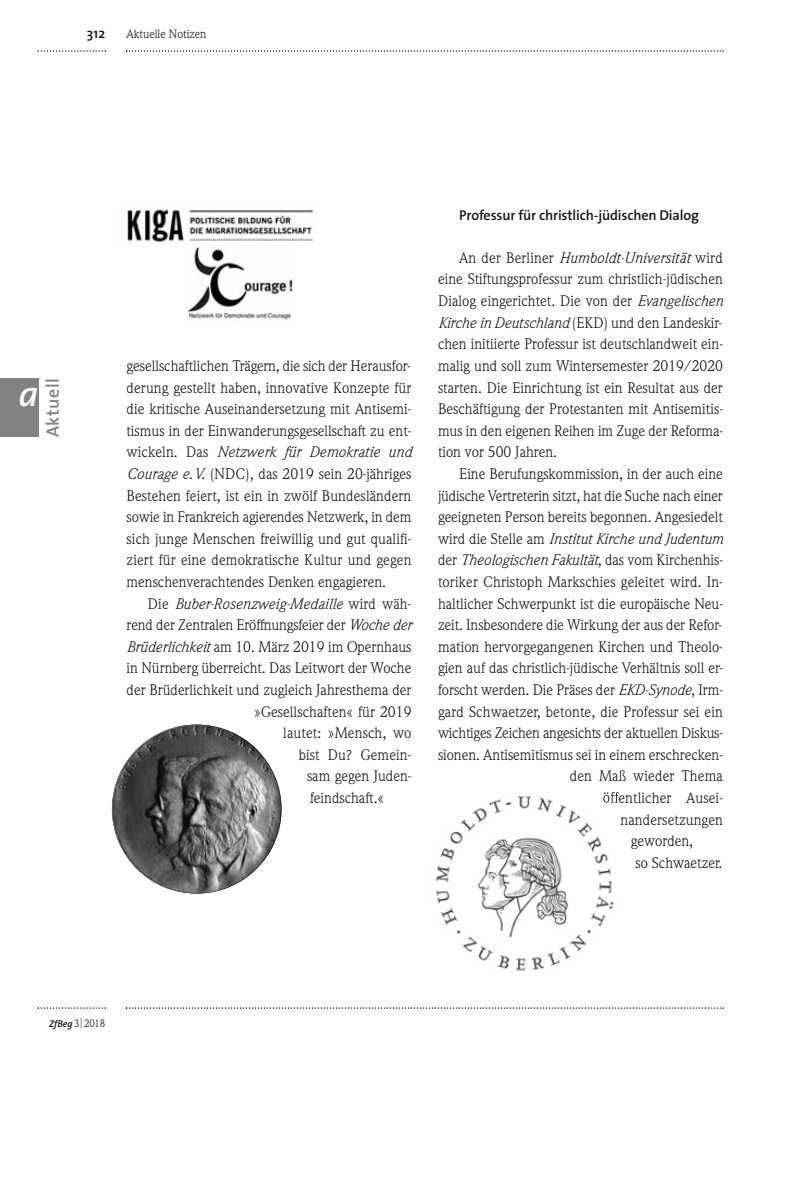
<style>
.page{position:relative;width:808px;height:1191px;background:#fff}
.page>*{position:absolute;margin:0;border:0;box-sizing:border-box;transform-origin:0 0}
.t1{font:italic 600 36px "The Sans";color:#fff}
.t2{font:600 18px "The Sans";letter-spacing:.025em;color:#818281}
.t3{font:15px/21.6px "Weidemann";color:#151616;text-align:justify}
.t4{font:italic 15px "Weidemann";color:#151616}
.t5{font:600 14.25px "The Sans";letter-spacing:-.01em;color:#151616}
.t6{font:600 14.1px "The Sans";color:#151616}
.t7{font:12px "Weidemann";color:#151616}
.t8{font:italic 600 9.75px "The Sans";letter-spacing:-.01em;color:#151616}
.s1{font-style:italic}
.s2{font-style:normal}
.s3{font-family:"Weidemann";font-weight:400;font-style:normal;font-size:10.5px}
.s4{font-weight:200;font-style:normal;font-size:10.5px}
</style>
<div class="page">
<img style="left:435px;top:796px;width:182px;height:175px">
<img style="left:603px;top:792px;width:14px;height:10px">
<svg style="left:126px;top:50px;width:598px;height:2px"></svg>
<svg style="left:38px;top:50px;width:68px;height:2px"></svg>
<svg style="left:126px;top:1007px;width:598px;height:1px"></svg>
<svg style="left:38px;top:1007px;width:68px;height:1px"></svg>
<img style="left:127px;top:209px;width:187px;height:33px">
<img style="left:187px;top:247px;width:106px;height:74px">
<img style="left:113px;top:724px;width:169px;height:169px;border-radius:50%">
<div style="left:0;top:378px;width:38px;height:59px;background:#818281"></div>
<p class="t6" style="left:87px;top:28px;width:20px">312</p>
<p class="t7" style="left:126px;top:30px;width:81px">Aktuelle Notizen</p>
<h1 class="t1" style="left:19px;top:379px;width:21px">a</h1>
<p class="t2" style="left:46px;top:437px;width:60px;rotate:-90deg">Aktuell</p>
<p class="t3" style="left:127px;top:356px;width:286px">gesellschaftlichen Trägern, die sich der Herausfor&shy;derung gestellt haben, innovative Konzepte für die kritische Auseinandersetzung mit Antisemi&shy;tismus in der Einwanderungsgesellschaft zu ent&shy;wickeln. Das <span class="s1">Netzwerk für Demokratie und Courage e.V.</span> (NDC), das 2019 sein 20-jähriges Bestehen feiert, ist ein in zwölf Bundesländern sowie in Frankreich agierendes Netzwerk, in dem sich junge Menschen freiwillig und gut qualifi&shy;ziert für eine demokratische Kultur und gegen menschenverachtendes Denken engagieren.</p>
<p class="t4" style="left:148px;top:598px;width:265px"><span class="s2">Die</span> Buber-Rosenzweig-Medaille <span class="s2">wird wäh-</span></p>
<p class="t3" style="left:127px;top:615px;width:286px">rend der Zentralen Eröffnungsfeier der <span class="s1">Woche der</span></p>
<p class="t3" style="left:127px;top:637px;width:286px"><span class="s1">Brüderlichkeit</span> am 10. März 2019 im Opernhaus</p>
<p class="t3" style="left:127px;top:659px;width:286px">in Nürnberg überreicht. Das Leitwort der Woche</p>
<p class="t3" style="left:127px;top:680px;width:286px">der Brüderlichkeit und zugleich Jahresthema der</p>
<p class="t3" style="left:254px;top:702px;width:159px">»Gesellschaften« für 2019</p>
<p class="t3" style="left:283px;top:723px;width:130px">lautet: »Mensch, wo</p>
<p class="t3" style="left:299px;top:745px;width:114px">bist Du? Gemein-</p>
<p class="t3" style="left:307px;top:767px;width:106px">sam gegen Juden-</p>
<p class="t3" style="left:310px;top:788px;width:76px">feindschaft.«</p>
<p class="t5" style="left:459px;top:209px;width:241px">Professur für christlich-jüdischen Dialog</p>
<p class="t3" style="left:438px;top:248px;width:286px;text-indent:21px">An der Berliner <span class="s1">Humboldt-Universität</span> wird eine Stiftungsprofessur zum christlich-jüdischen Dialog eingerichtet. Die von der <span class="s1">Evangelischen Kirche in Deutschland</span> (EKD) und den Landeskir&shy;chen initiierte Professur ist deutschlandweit ein&shy;malig und soll zum Wintersemester 2019/2020 starten. Die Einrichtung ist ein Resultat aus der Beschäftigung der Protestanten mit Antisemitis&shy;mus in den eigenen Reihen im Zuge der Reforma&shy;tion vor 500 Jahren.</p>
<p class="t3" style="left:459px;top:464px;width:265px">Eine Berufungskommission, in der auch eine</p>
<p class="t3" style="left:438px;top:486px;width:286px">jüdische Vertreterin sitzt, hat die Suche nach einer</p>
<p class="t3" style="left:438px;top:507px;width:286px">geeigneten Person bereits begonnen. Angesiedelt</p>
<p class="t4" style="left:438px;top:533px;width:286px"><span class="s2">wird die Stelle am</span> Institut Kirche und Judentum</p>
<p class="t3" style="left:438px;top:551px;width:286px">der <span class="s1">Theologischen Fakultät</span>, das vom Kirchenhis-</p>
<p class="t3" style="left:438px;top:572px;width:286px">toriker Christoph Markschies geleitet wird. In-</p>
<p class="t3" style="left:438px;top:594px;width:286px">haltlicher Schwerpunkt ist die europäische Neu-</p>
<p class="t3" style="left:438px;top:615px;width:286px">zeit. Insbesondere die Wirkung der aus der Refor-</p>
<p class="t3" style="left:438px;top:637px;width:286px">mation hervorgegangenen Kirchen und Theolo-</p>
<p class="t3" style="left:438px;top:659px;width:286px">gien auf das christlich-jüdische Verhältnis soll er-</p>
<p class="t3" style="left:438px;top:680px;width:286px">forscht werden. Die Präses der <span class="s1">EKD-Synode</span>, Irm-</p>
<p class="t3" style="left:438px;top:702px;width:286px">gard Schwaetzer, betonte, die Professur sei ein</p>
<p class="t3" style="left:438px;top:723px;width:286px">wichtiges Zeichen angesichts der aktuellen Diskus-</p>
<p class="t3" style="left:438px;top:745px;width:286px">sionen. Antisemitismus sei in einem er schrecken-</p>
<p class="t3" style="left:570px;top:767px;width:155px">den Maß wieder Thema</p>
<p class="t3" style="left:603px;top:788px;width:121px">öffentlicher Ausei-</p>
<p class="t3" style="left:620px;top:810px;width:104px">nandersetzungen</p>
<p class="t3" style="left:631px;top:831px;width:64px">geworden,</p>
<p class="t3" style="left:636px;top:853px;width:88px">so Schwaetzer.</p>
<p class="t8" style="left:49px;top:1019px;width:57px">ZfBeg<span class="s3">3</span><span class="s4">|</span><span class="s3">2018</span></p>
</div>
